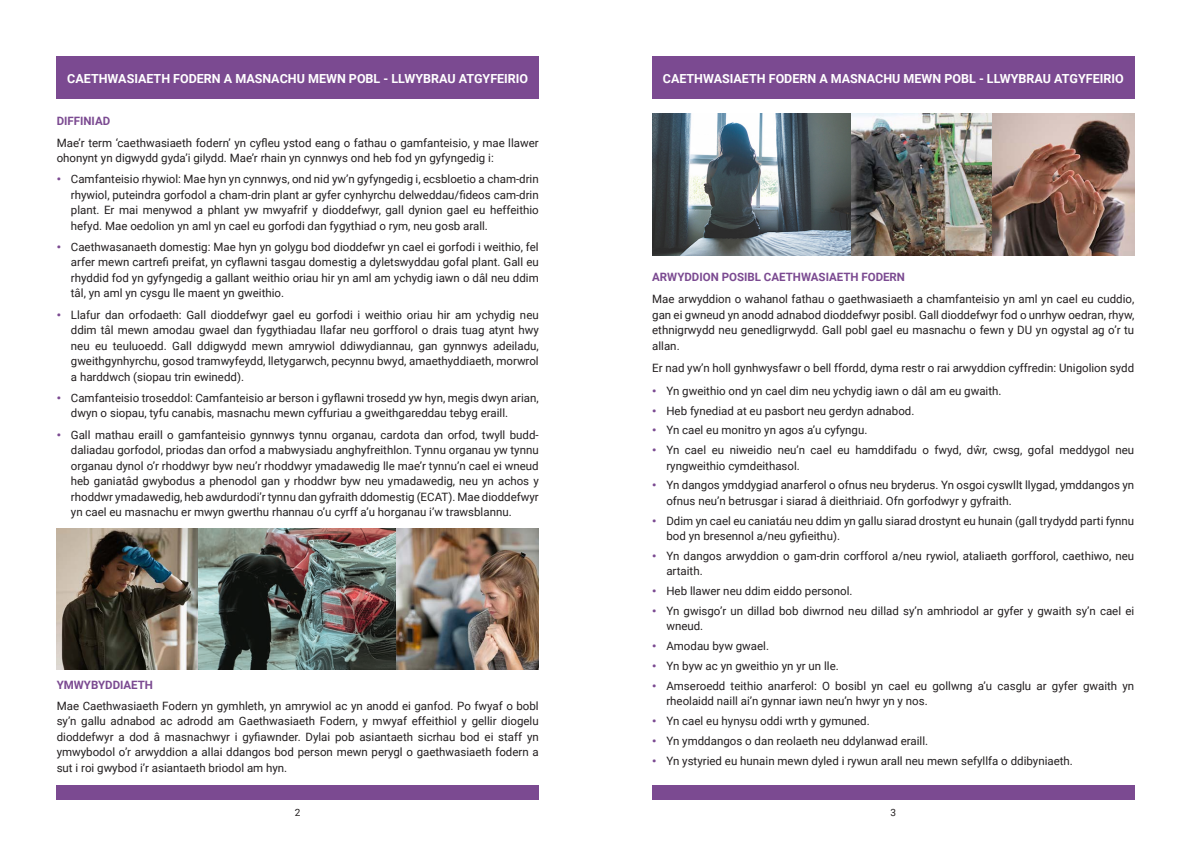
<style>
.page{position:relative;width:1191px;height:842px;background:#fff}
.page>*{position:absolute;margin:0;border:0;box-sizing:border-box;transform-origin:0 0}
.t1{font:700 12.5px "Roboto";color:#fff}
.t2{font:11.5px/15.5px "Roboto";color:#231f20}
.t3{font:700 11.5px "Roboto";color:#7b4a91}
.t4{font:10px "Roboto";color:#231f20}
.s1{font-weight:900;color:#7b4a91}
</style>
<div class="page">
<div style="left:57px;top:57px;width:482px;height:42px;background:#7b4a91"></div>
<div style="left:652px;top:57px;width:482px;height:42px;background:#7b4a91"></div>
<div style="left:57px;top:785px;width:482px;height:14px;background:#7b4a91"></div>
<div style="left:652px;top:785px;width:482px;height:14px;background:#7b4a91"></div>
<img style="left:652px;top:113px;width:482px;height:142px">
<img style="left:57px;top:528px;width:482px;height:142px">
<p class="t1" style="left:67px;top:69px;width:462px">CAETHWASIAETH FODERN A MASNACHU MEWN POBL - LLWYBRAU ATGYFEIRIO</p>
<p class="t1" style="left:663px;top:69px;width:462px">CAETHWASIAETH FODERN A MASNACHU MEWN POBL - LLWYBRAU ATGYFEIRIO</p>
<p class="t3" style="left:57px;top:113px;width:55px">DIFFINIAD</p>
<p class="t2" style="left:57px;top:134px;width:483px">Mae’r term ‘caethwasiaeth fodern’ yn cyfleu ystod eang o fathau o gamfanteisio, y mae llawer ohonynt yn digwydd gyda’i gilydd. Mae’r rhain yn cynnwys ond heb fod yn gyfyngedig i:</p>
<p class="t2" style="left:71px;top:171px;width:469px;text-align:justify;text-indent:-14px"><span class="s1">ꞏ</span> Camfanteisio rhywiol: Mae hyn yn cynnwys, ond nid yw’n gyfyngedig i, ecsbloetio a cham-drin rhywiol, puteindra gorfodol a cham-drin plant ar gyfer cynhyrchu delweddau/fideos cam-drin plant. Er mai menywod a phlant yw mwyafrif y dioddefwyr, gall dynion gael eu heffeithio hefyd. Mae oedolion yn aml yn cael eu gorfodi dan fygythiad o rym, neu gosb arall.</p>
<p class="t2" style="left:71px;top:239px;width:469px;text-align:justify;text-indent:-14px"><span class="s1">ꞏ</span> Caethwasanaeth domestig: Mae hyn yn golygu bod dioddefwr yn cael ei gorfodi i weithio, fel arfer mewn cartrefi preifat, yn cyflawni tasgau domestig a dyletswyddau gofal plant. Gall eu rhyddid fod yn gyfyngedig a gallant weithio oriau hir yn aml am ychydig iawn o dâl neu ddim tâl, yn aml yn cysgu lle maent yn gweithio.</p>
<p class="t2" style="left:71px;top:306px;width:469px;text-align:justify;text-indent:-14px"><span class="s1">ꞏ</span> Llafur dan orfodaeth: Gall dioddefwyr gael eu gorfodi i weithio oriau hir am ychydig neu ddim tâl mewn amodau gwael dan fygythiadau llafar neu gorfforol o drais tuag atynt hwy neu eu teuluoedd. Gall ddigwydd mewn amrywiol ddiwydiannau, gan gynnwys adeiladu, gweithgynhyrchu, gosod tramwyfeydd, lletygarwch, pecynnu bwyd, amaethyddiaeth, morwrol a harddwch (siopau trin ewinedd).</p>
<p class="t2" style="left:71px;top:390px;width:469px;text-indent:-14px"><span class="s1">ꞏ</span> Camfanteisio troseddol: Camfanteisio ar berson i gyflawni trosedd yw hyn, megis dwyn arian, dwyn o siopau, tyfu canabis, masnachu mewn cyffuriau a gweithgareddau tebyg eraill.</p>
<p class="t2" style="left:71px;top:426px;width:469px;text-align:justify;text-indent:-14px"><span class="s1">ꞏ</span> Gall mathau eraill o gamfanteisio gynnwys tynnu organau, cardota dan orfod, twyll budd&shy;daliadau gorfodol, priodas dan orfod a mabwysiadu anghyfreithlon. Tynnu organau yw tynnu organau dynol o’r rhoddwyr byw neu’r rhoddwyr ymadawedig lle mae’r tynnu’n cael ei wneud heb ganiatâd gwybodus a phenodol gan y rhoddwr byw neu ymadawedig, neu yn achos y rhoddwr ymadawedig, heb awdurdodi’r tynnu dan gyfraith ddomestig (ECAT). Mae dioddefwyr yn cael eu masnachu er mwyn gwerthu rhannau o’u cyrff a’u horganau i’w trawsblannu.</p>
<p class="t3" style="left:57px;top:677px;width:98px">YMWYBYDDIAETH</p>
<p class="t2" style="left:57px;top:698px;width:483px;text-align:justify">Mae Caethwasiaeth Fodern yn gymhleth, yn amrywiol ac yn anodd ei ganfod. Po fwyaf o bobl sy’n gallu adnabod ac adrodd am Gaethwasiaeth Fodern, y mwyaf effeithiol y gellir diogelu dioddefwyr a dod â masnachwyr i gyfiawnder. Dylai pob asiantaeth sicrhau bod ei staff yn ymwybodol o’r arwyddion a allai ddangos bod person mewn perygl o gaethwasiaeth fodern a sut i roi gwybod i’r asiantaeth briodol am hyn.</p>
<p class="t3" style="left:652px;top:268px;width:254px">ARWYDDION POSIBL CAETHWASIAETH FODERN</p>
<p class="t2" style="left:652px;top:291px;width:483px;text-align:justify">Mae arwyddion o wahanol fathau o gaethwasiaeth a chamfanteisio yn aml yn cael eu cuddio, gan ei gwneud yn anodd adnabod dioddefwyr posibl. Gall dioddefwyr fod o unrhyw oedran, rhyw, ethnigrwydd neu genedligrwydd. Gall pobl gael eu masnachu o fewn y DU yn ogystal ag o’r tu allan.</p>
<p class="t2" style="left:652px;top:360px;width:483px">Er nad yw’n holl gynhwysfawr o bell ffordd, dyma restr o rai arwyddion cyffredin: Unigolion sydd</p>
<p class="t2" style="left:652px;top:383px;width:351px"><span class="s1">ꞏ</span> Yn gweithio ond yn cael dim neu ychydig iawn o dâl am eu gwaith.</p>
<p class="t2" style="left:652px;top:402px;width:264px"><span class="s1">ꞏ</span> Heb fynediad at eu pasbort neu gerdyn adnabod.</p>
<p class="t2" style="left:652px;top:422px;width:217px"><span class="s1">ꞏ</span> Yn cael eu monitro yn agos a’u cyfyngu.</p>
<p class="t2" style="left:666px;top:442px;width:469px;text-indent:-14px"><span class="s1">ꞏ</span> Yn cael eu niweidio neu’n cael eu hamddifadu o fwyd, dŵr, cwsg, gofal meddygol neu ryngweithio cymdeithasol.</p>
<p class="t2" style="left:666px;top:477px;width:469px;text-indent:-14px"><span class="s1">ꞏ</span> Yn dangos ymddygiad anarferol o ofnus neu bryderus. Yn osgoi cyswllt llygad, ymddangos yn ofnus neu’n betrusgar i siarad â dieithriaid. Ofn gorfodwyr y gyfraith.</p>
<p class="t2" style="left:666px;top:512px;width:469px;text-indent:-14px"><span class="s1">ꞏ</span> Ddim yn cael eu caniatáu neu ddim yn gallu siarad drostynt eu hunain (gall trydydd parti fynnu bod yn bresennol a/neu gyfieithu).</p>
<p class="t2" style="left:666px;top:548px;width:469px;text-indent:-14px"><span class="s1">ꞏ</span> Yn dangos arwyddion o gam-drin corfforol a/neu rywiol, ataliaeth gorfforol, caethiwo, neu artaith.</p>
<p class="t2" style="left:652px;top:583px;width:202px"><span class="s1">ꞏ</span> Heb llawer neu ddim eiddo personol.</p>
<p class="t2" style="left:666px;top:603px;width:469px;text-indent:-14px"><span class="s1">ꞏ</span> Yn gwisgo’r un dillad bob diwrnod neu dillad sy’n amhriodol ar gyfer y gwaith sy’n cael ei wneud.</p>
<p class="t2" style="left:652px;top:638px;width:118px"><span class="s1">ꞏ</span> Amodau byw gwael.</p>
<p class="t2" style="left:652px;top:658px;width:188px"><span class="s1">ꞏ</span> Yn byw ac yn gweithio yn yr un lle.</p>
<p class="t2" style="left:666px;top:677px;width:469px;text-indent:-14px"><span class="s1">ꞏ</span> Amseroedd teithio anarferol: O bosibl yn cael eu gollwng a’u casglu ar gyfer gwaith yn rheolaidd naill ai’n gynnar iawn neu’n hwyr yn y nos.</p>
<p class="t2" style="left:652px;top:713px;width:219px"><span class="s1">ꞏ</span> Yn cael eu hynysu oddi wrth y gymuned.</p>
<p class="t2" style="left:652px;top:732px;width:277px"><span class="s1">ꞏ</span> Yn ymddangos o dan reolaeth neu ddylanwad eraill.</p>
<p class="t2" style="left:652px;top:752px;width:422px"><span class="s1">ꞏ</span> Yn ystyried eu hunain mewn dyled i rywun arall neu mewn sefyllfa o ddibyniaeth.</p>
<p class="t4" style="left:295px;top:805px;width:7px">2</p>
<p class="t4" style="left:890px;top:805px;width:7px">3</p>
</div>
